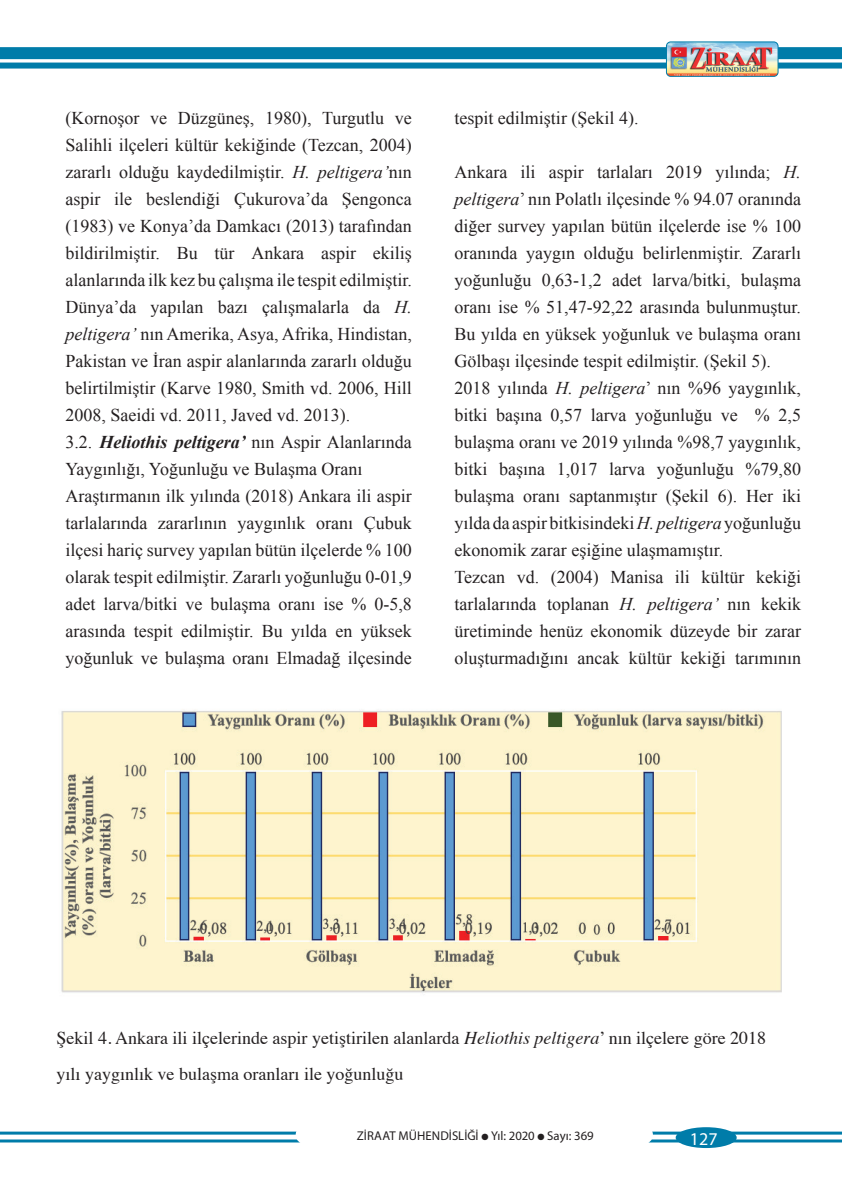
<style>
.page{position:relative;width:842px;height:1191px;background:#fff}
.page>*{position:absolute;margin:0;border:0;box-sizing:border-box;transform-origin:0 0}
.t1{font:18px/27px "Times New Roman";color:#231f20}
.t2{font:18px/36px "Times";color:#231f20}
.t3{font:18px "Myriad Pro";color:#fff}
.t4{font:12.75px "Myriad Pro";color:#231f20}
.s1{font-style:italic}
.s2{font-weight:700;font-style:italic}
</style>
<div class="page">
<hr style="left:0;top:1139px;width:842px;height:3px;background:#007ca9">
<hr style="left:0;top:1131px;width:842px;height:3px;background:#007ca9">
<div style="left:676px;top:1127px;width:61px;height:21px;background:#007ca9;border-radius:50%"></div>
<div style="left:296px;top:1125px;width:357px;height:19px;background:#fff;border-radius:10px"></div>
<div style="left:0;top:47px;width:842px;height:12px;background:#007ca9"></div>
<div style="left:0;top:63px;width:842px;height:6px;background:#007ca9"></div>
<img style="left:666px;top:42px;width:112px;height:34px">
<div style="left:666px;top:42px;width:112px;height:34px;border:1px solid #007ca9;border-radius:4px"></div>
<img style="left:61px;top:710px;width:721px;height:283px">
<p class="t1" style="left:65px;top:104px;width:348px">(Kornoşor ve Düzgüneş, 1980), Turgutlu ve Salihli ilçeleri kültür kekiğinde (Tezcan, 2004) zararlı olduğu kaydedilmiştir. <span class="s1">H. peltigera’</span>nın aspir ile beslendiği Çukurova’da Şengonca (1983) ve Konya’da Damkacı (2013) tarafından bildirilmiştir. Bu tür Ankara aspir ekiliş alanlarında ilk kez bu çalışma ile tespit edilmiştir.<br>Dünya’da yapılan bazı çalışmalarla da <span class="s1">H. peltigera’</span> nın Amerika, Asya, Afrika, Hindistan, Pakistan ve İran aspir alanlarında zararlı olduğu belirtilmiştir (Karve 1980, Smith vd. 2006, Hill 2008, Saeidi vd. 2011, Javed vd. 2013).<br>3.2. <span class="s2">Heliothis peltigera’</span> nın Aspir Alanlarında Yaygınlığı, Yoğunluğu ve Bulaşma Oranı Araştırmanın ilk yılında (2018) Ankara ili aspir tarlalarında zararlının yaygınlık oranı Çubuk ilçesi hariç survey yapılan bütün ilçelerde % 100 olarak tespit edilmiştir. Zararlı yoğunluğu 0-01,9 adet larva/bitki ve bulaşma oranı ise % 0-5,8 arasında tespit edilmiştir. Bu yılda en yüksek yoğunluk ve bulaşma oranı Elmadağ ilçesinde</p>
<p class="t1" style="left:454px;top:104px;width:186px">tespit edilmiştir (Şekil 4).</p>
<p class="t1" style="left:454px;top:158px;width:348px">Ankara ili aspir tarlaları 2019 yılında; <span class="s1">H. peltigera</span>’ nın Polatlı ilçesinde % 94.07 oranında diğer survey yapılan bütün ilçelerde ise % 100 oranında yaygın olduğu belirlenmiştir. Zararlı yoğunluğu 0,63-1,2 adet larva/bitki, bulaşma oranı ise % 51,47-92,22 arasında bulunmuştur.<br>Bu yılda en yüksek yoğunluk ve bulaşma oranı Gölbaşı ilçesinde tespit edilmiştir. (Şekil 5).<br>2018 yılında <span class="s1">H. peltigera</span>’ nın %96 yaygınlık, bitki başına 0,57 larva yoğunluğu ve % 2,5 bulaşma oranı ve 2019 yılında %98,7 yaygınlık, bitki başına 1,017 larva yoğunluğu %79,80 bulaşma oranı saptanmıştır (Şekil 6). Her iki yılda da aspir bitkisindeki <span class="s1">H. peltigera</span> yoğunluğu ekonomik zarar eşiğine ulaşmamıştır.<br>Tezcan vd. (2004) Manisa ili kültür kekiği tarlalarında toplanan <span class="s1">H. peltigera’</span> nın kekik üretiminde henüz ekonomik düzeyde bir zarar oluşturmadığını ancak kültür kekiği tarımının</p>
<p class="t2" style="left:57px;top:1018px;width:711px">Şekil 4. Ankara ili ilçelerinde aspir yetiştirilen alanlarda <span class="s1">Heliothis peltigera</span>’ nın ilçelere göre 2018 yılı yaygınlık ve bulaşma oranları ile yoğunluğu</p>
<p class="t4" style="left:357px;top:1127px;width:238px">ZİRAAT MÜHENDİSLİĞİ ● Yıl: 2020 ● Sayı: 369</p>
<p class="t3" style="left:690px;top:1127px;width:29px">127</p>
</div>
